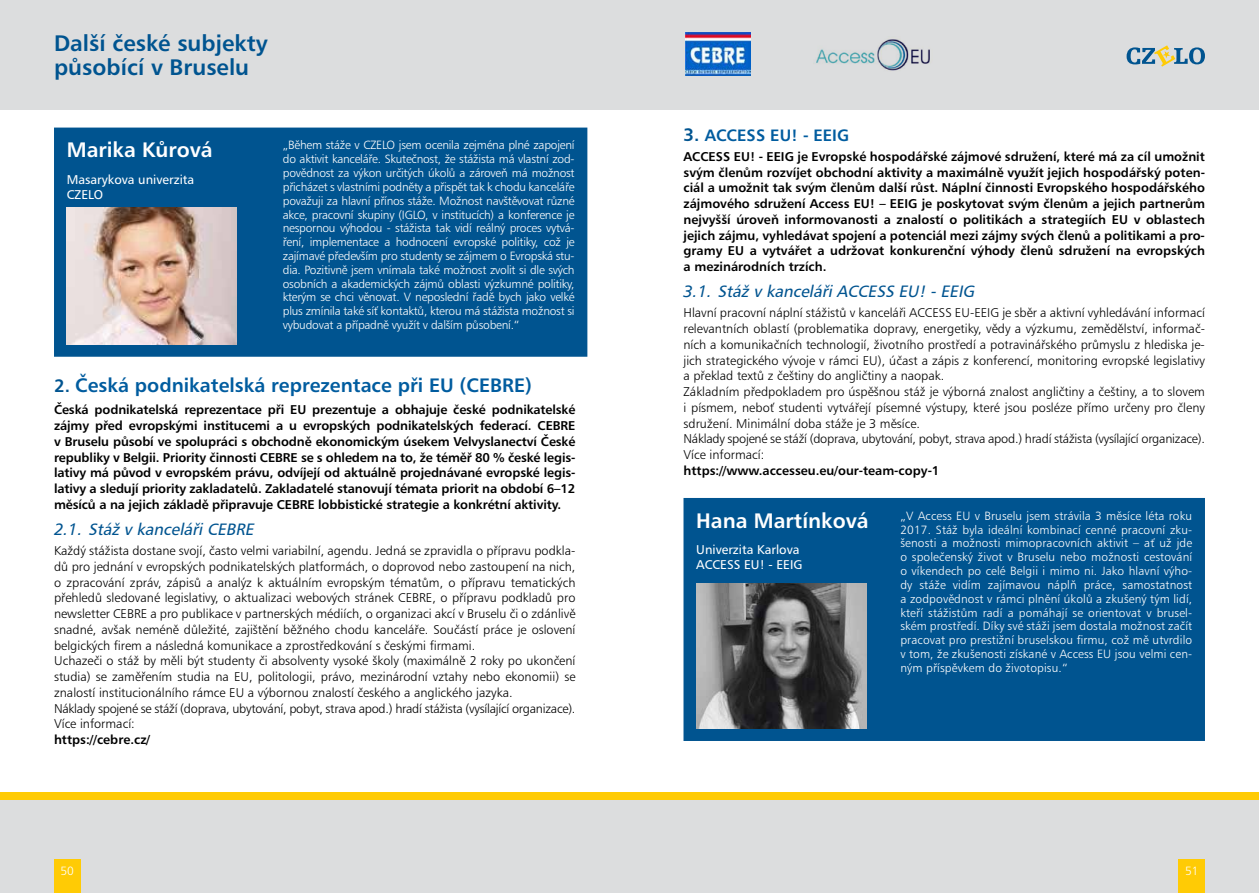
<style>
.page{position:relative;width:1259px;height:893px;background:#fff}
.page>*{position:absolute;margin:0;border:0;box-sizing:border-box;transform-origin:0 0}
.t1{font:22.5px/24px "Humanist 777 AT Bold B";color:#005490}
.t2{font:21px "Humanist 777 AT Bold B";color:#fff}
.t3{font:19.5px "Humanist 777 AT Bold B";color:#005c9f}
.t4{font:italic 16.5px "Humanist 777 AT Roman B";color:#005490}
.t5{font:16.5px "Humanist 777 AT Bold B";color:#005c9f}
.t6{font:12.75px/15.8px "Humanist 777 AT Light B";color:#000}
.t7{font:12.75px/15.8px "Humanist 777 AT Bold B";color:#000;text-align:justify}
.t8{font:12.75px/14.7px "Humanist 777 AT Roman B";color:#fff}
.t9{font:12px/13.8px "Humanist 777 AT Light B";color:#fff;text-align:justify}
.s1{font-size:18px;color:#005490}
.s2{font-family:"Humanist 777 BT Italic B";font-style:normal}
</style>
<div class="page">
<div style="left:0;top:797px;width:1259px;height:96px;background:#dcddde"></div>
<div style="left:0;top:793px;width:1259px;height:7px;background:#ffcb05"></div>
<div style="left:1178px;top:859px;width:27px;height:34px;background:#ffcb05"></div>
<div style="left:54px;top:859px;width:26px;height:34px;background:#ffcb05"></div>
<div style="left:54px;top:128px;width:533px;height:229px;background:#005490"></div>
<img style="left:67px;top:207px;width:170px;height:137px">
<div style="left:683px;top:498px;width:522px;height:243px;background:#005490"></div>
<img style="left:696px;top:584px;width:170px;height:144px">
<div style="left:0;top:0;width:1259px;height:109px;background:#dcddde"></div>
<img style="left:685px;top:32px;width:66px;height:44px">
<img style="left:816px;top:39px;width:114px;height:32px">
<svg style="left:1126px;top:45px;width:79px;height:22px"></svg>
<h1 class="t1" style="left:54px;top:31px;width:215px">Další české subjekty působící v Bruselu</h1>
<h2 class="t2" style="left:67px;top:137px;width:147px">Marika Kůrová</h2>
<p class="t8" style="left:67px;top:172px;width:129px">Masarykova univerzita<br>CZELO</p>
<p class="t9" style="left:283px;top:138px;width:293px">„Během stáže v CZELO jsem ocenila zejména plné zapojení do aktivit kanceláře. Skutečnost, že stážista má vlastní zod&shy;povědnost za výkon určitých úkolů a zároveň má možnost přicházet s vlastními podněty a přispět tak k chodu kanceláře považuji za hlavní přínos stáže. Možnost navštěvovat různé akce, pracovní skupiny (IGLO, v institucích) a konference je nespornou výhodou - stážista tak vidí reálný proces vytvá&shy;ření, implementace a hodnocení evropské politiky, což je zajímavé především pro studenty se zájmem o Evropská stu&shy;dia. Pozitivně jsem vnímala také možnost zvolit si dle svých osobních a akademických zájmů oblasti výzkumné politiky, kterým se chci věnovat. V neposlední řadě bych jako velké plus zmínila také síť kontaktů, kterou má stážista možnost si vybudovat a případně využít v dalším působení.“</p>
<h3 class="t3" style="left:54px;top:373px;width:479px"><span class="s1">2.</span> Česká podnikatelská reprezentace při EU (CEBRE)</h3>
<p class="t7" style="left:54px;top:402px;width:523px">Česká podnikatelská reprezentace při EU prezentuje a obhajuje české podnikatelské zájmy před evropskými institucemi a u evropských podnikatelských federací. CEBRE v Bruselu působí ve spolupráci s obchodně ekonomickým úsekem Velvyslanectví České republiky v Belgii. Priority činnosti CEBRE se s ohledem na to, že téměř 80 % české legis&shy;lativy má původ v evropském právu, odvíjejí od aktuálně projednávané evropské legis&shy;lativy a sledují priority zakladatelů. Zakladatelé stanovují témata priorit na období 6–12 měsíců a na jejich základě připravuje CEBRE lobbistické strategie a konkrétní aktivity.</p>
<p class="t4" style="left:54px;top:519px;width:205px"><span class="s2">2 . 1 .</span> Stáž v kancelářiCEBRE</p>
<p class="t6" style="left:54px;top:543px;width:523px">Každý stážista dostane svojí, často velmi variabilní, agendu. Jedná se zpravidla o přípravu podkla&shy;dů pro jednání v evropských podnikatelských platformách, o doprovod nebo zastoupení na nich, o zpracování zpráv, zápisů a analýz k aktuálním evropským tématům, o přípravu tematických přehledů sledované legislativy, o aktualizaci webových stránek CEBRE, o přípravu podkladů pro newsletter CEBRE a pro publikace v partnerských médiích, o organizaci akcí v Bruselu či o zdánlivě snadné, avšak neméně důležité, zajištění běžného chodu kanceláře. Součástí práce je oslovení belgických firem a následná komunikace a zprostředkování s českými firmami.<br>Uchazeči o stáž by měli být studenty či absolventy vysoké školy (maximálně 2 roky po ukončení studia) se zaměřením studia na EU, politologii, právo, mezinárodní vztahy nebo ekonomii) se znalostí institucionálního rámce EU a výbornou znalostí českého a anglického jazyka.<br>Náklady spojené se stáží (doprava, ubytování, pobyt, strava apod.) hradí stážista (vysílající organizace).<br>Více informací:</p>
<p class="t7" style="left:54px;top:732px;width:98px">https://cebre.cz/</p>
<p class="t5" style="left:683px;top:125px;width:167px"><span class="s1">3.</span> ACCESS EU! - EEIG</p>
<p class="t7" style="left:683px;top:148px;width:523px">ACCESS EU! - EEIG je Evropské hospodářské zájmové sdružení, které má za cíl umožnit svým členům rozvíjet obchodní aktivity a maximálně využít jejich hospodářský poten&shy;ciál a umožnit tak svým členům další růst. Náplní činnosti Evropského hospodářského zájmového sdružení Access EU! – EEIG je poskytovat svým členům a jejich partnerům nejvyšší úroveň informovanosti a znalostí o politikách a strategiích EU v oblastech jejich zájmu, vyhledávat spojení a potenciál mezi zájmy svých členů a politikami a pro&shy;gramy EU a vytvářet a udržovat konkurenční výhody členů sdružení na evropských a mezinárodních trzích.</p>
<p class="t4" style="left:683px;top:281px;width:296px"><span class="s2">3 . 1 .</span> Stáž v kancelářiACCESS EU!-EEIG</p>
<p class="t6" style="left:683px;top:305px;width:523px">Hlavní pracovní náplní stážistů v kanceláři ACCESS EU-EEIG je sběr a aktivní vyhledávání informací relevantních oblastí (problematika dopravy, energetiky, vědy a výzkumu, zemědělství, informač&shy;ních a komunikačních technologií, životního prostředí a potravinářského průmyslu z hlediska je&shy;jich strategického vývoje v rámci EU), účast a zápis z konferencí, monitoring evropské legislativy a překlad textů z češtiny do angličtiny a naopak.<br>Základním předpokladem pro úspěšnou stáž je výborná znalost angličtiny a češtiny, a to slovem i písmem, neboť studenti vytvářejí písemné výstupy, které jsou posléze přímo určeny pro členy sdružení. Minimální doba stáže je 3 měsíce.<br>Náklady spojené se stáží (doprava, ubytování, pobyt, strava apod.) hradí stážista (vysílající organizace).<br>Více informací:</p>
<p class="t7" style="left:683px;top:462px;width:257px">https://www.accesseu.eu/our-team-copy-1</p>
<h2 class="t2" style="left:696px;top:507px;width:174px">Hana Martínková</h2>
<p class="t8" style="left:696px;top:542px;width:108px">Univerzita Karlova<br>ACCESS EU! - EEIG</p>
<p class="t9" style="left:900px;top:509px;width:293px">„V Access EU v Bruselu jsem strávila 3 měsíce léta roku 2017. Stáž byla ideální kombinací cenné pracovní zku&shy;šenosti a možnosti mimopracovních aktivit – ať už jde o společenský život v Bruselu nebo možnosti cestování o víkendech po celé Belgii i mimo ni. Jako hlavní výho&shy;dy stáže vidím zajímavou náplň práce, samostatnost a zodpovědnost v rámci plnění úkolů a zkušený tým lidí, kteří stážistům radí a pomáhají se orientovat v brusel&shy;ském prostředí. Díky své stáži jsem dostala možnost začít pracovat pro prestižní bruselskou firmu, což mě utvrdilo v tom, že zkušenosti získané v Access EU jsou velmi cen&shy;ným příspěvkem do životopisu.“</p>
<p class="t9" style="left:60px;top:863px;width:15px">50</p>
<p class="t9" style="left:1185px;top:863px;width:15px">51</p>
</div>
